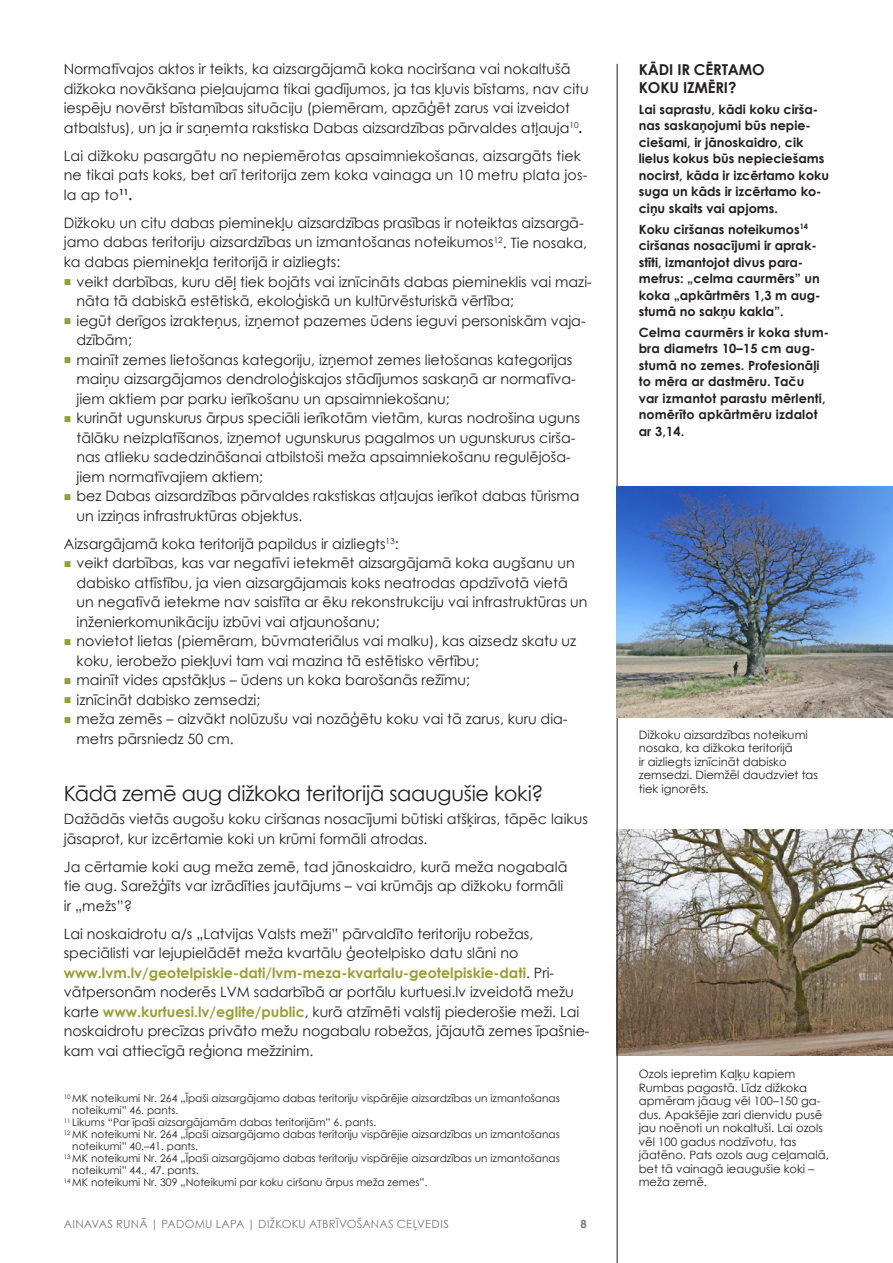
<style>
.page{position:relative;width:893px;height:1263px;background:#fff}
.page>*{position:absolute;margin:0;border:0;box-sizing:border-box;transform-origin:0 0}
.t1{font:21px "Century Gothic";letter-spacing:-.015em;color:#231f20}
.t2{font:700 15px/18px "Century Gothic";letter-spacing:-.01em;color:#231f20}
.t3{font:14.25px/19.5px "Century Gothic";color:#231f20}
.t4{font:700 12.75px/16.5px "Century Gothic";color:#231f20}
.t5{font:11.55px/13.5px "Century Gothic";color:#231f20}
.t6{font:11.25px "Century Gothic";letter-spacing:.02em;color:#76787b}
.t7{font:700 11.25px "Century Gothic";color:#76787b}
.t8{font:10.5px "Century Gothic";color:#231f20}
.s1{font-weight:700}
.s2{font-weight:700;font-size:12.75px;color:#999d37}
.s3{font-weight:700;color:#999d37}
</style>
<div class="page">
<img style="left:618px;top:830px;width:275px;height:225px">
<hr style="left:617px;top:64px;width:1px;height:1199px;background:#231f20">
<img style="left:617px;top:486px;width:276px;height:231px">
<p class="t3" style="left:64px;top:59px;width:526px">Normatīvajos aktos ir teikts, ka aizsargājamā koka nociršana vai nokaltušā dižkoka novākšana pieļaujama tikai gadījumos, ja tas kļuvis bīstams, nav citu iespēju novērst bīstamības situāciju (piemēram, apzāģēt zarus vai izveidot atbalstus), un ja ir saņemta rakstiska Dabas aizsardzības pārvaldes atļauja<sup>10</sup><span class="s1">.</span></p>
<p class="t3" style="left:64px;top:146px;width:525px">Lai dižkoku pasargātu no nepiemērotas apsaimniekošanas, aizsargāts tiek ne tikai pats koks, bet arī teritorija zem koka vainaga un 10 metru plata jos&shy;la ap to<sup>11</sup><span class="s1">.</span></p>
<p class="t3" style="left:64px;top:213px;width:525px">Dižkoku un citu dabas pieminekļu aizsardzības prasības ir noteiktas aizsargā&shy;jamo dabas teritoriju aizsardzības un izmantošanas noteikumos<sup>12</sup>. Tie nosaka, ka dabas pieminekļa teritorijā ir aizliegts:</p>
<p class="t3" style="left:77px;top:271px;width:517px;text-indent:-13px"><span class="s2">■</span> veikt darbības, kuru dēļ tiek bojāts vai iznīcināts dabas piemineklis vai mazi&shy;nāta tā dabiskā estētiskā, ekoloģiskā un kultūrvēsturiskā vērtība;</p>
<p class="t3" style="left:77px;top:310px;width:511px;text-indent:-13px"><span class="s2">■</span> iegūt derīgos izrakteņus, izņemot pazemes ūdens ieguvi personiskām vaja&shy;dzībām;</p>
<p class="t3" style="left:77px;top:349px;width:501px;text-indent:-13px"><span class="s2">■</span> mainīt zemes lietošanas kategoriju, izņemot zemes lietošanas kategorijas maiņu aizsargājamos dendroloģiskajos stādījumos saskaņā ar normatīva&shy;jiem aktiem par parku ierīkošanu un apsaimniekošanu;</p>
<p class="t3" style="left:77px;top:408px;width:505px;text-indent:-13px"><span class="s2">■</span> kurināt ugunskurus ārpus speciāli ierīkotām vietām, kuras nodrošina uguns tālāku neizplatīšanos, izņemot ugunskurus pagalmos un ugunskurus cirša&shy;nas atlieku sadedzināšanai atbilstoši meža apsaimniekošanu regulējoša&shy;jiem normatīvajiem aktiem;</p>
<p class="t3" style="left:77px;top:486px;width:505px;text-indent:-13px"><span class="s2">■</span> bez Dabas aizsardzības pārvaldes rakstiskas atļaujas ierīkot dabas tūrisma un izziņas infrastruktūras objektus.</p>
<p class="t3" style="left:64px;top:533px;width:336px">Aizsargājamā koka teritorijā papildus ir aizliegts<sup>13</sup>:</p>
<p class="t3" style="left:77px;top:553px;width:512px;text-indent:-13px"><span class="s2">■</span> veikt darbības, kas var negatīvi ietekmēt aizsargājamā koka augšanu un dabisko attīstību, ja vien aizsargājamais koks neatrodas apdzīvotā vietā un negatīvā ietekme nav saistīta ar ēku rekonstrukciju vai infrastruktūras un inženierkomunikāciju izbūvi vai atjaunošanu;</p>
<p class="t3" style="left:77px;top:631px;width:501px;text-indent:-13px"><span class="s2">■</span> novietot lietas (piemēram, būvmateriālus vai malku), kas aizsedz skatu uz koku, ierobežo piekļuvi tam vai mazina tā estētisko vērtību;</p>
<p class="t3" style="left:64px;top:670px;width:408px"><span class="s2">■</span> mainīt vides apstākļus – ūdens un koka barošanās režīmu;</p>
<p class="t3" style="left:64px;top:689px;width:198px"><span class="s2">■</span> iznīcināt dabisko zemsedzi;</p>
<p class="t3" style="left:77px;top:709px;width:493px;text-indent:-13px"><span class="s2">■</span> meža zemēs – aizvākt nolūzušu vai nozāģētu koku vai tā zarus, kuru dia&shy;metrs pārsniedz 50 cm.</p>
<h1 class="t1" style="left:64px;top:778px;width:481px">Kādā zemē aug dižkoka teritorijā saaugušie koki?</h1>
<p class="t3" style="left:64px;top:809px;width:526px">Dažādās vietās augošu koku ciršanas nosacījumi būtiski atšķiras, tāpēc laikus jāsaprot, kur izcērtamie koki un krūmi formāli atrodas.</p>
<p class="t3" style="left:64px;top:857px;width:505px">Ja cērtamie koki aug meža zemē, tad jānoskaidro, kurā meža nogabalā tie aug. Sarežģīts var izrādīties jautājums – vai krūmājs ap dižkoku formāli ir „mežs”?</p>
<p class="t3" style="left:64px;top:924px;width:527px">Lai noskaidrotu a/s „Latvijas Valsts meži” pārvaldīto teritoriju robežas, speciālisti var lejupielādēt meža kvartālu ģeotelpisko datu slāni no <span class="s3">www.lvm.lv/geotelpiskie-dati/lvm-meza-kvartalu-geotelpiskie-dati</span>. Pri&shy;vātpersonām noderēs LVM sadarbībā ar portālu kurtuesi.lv izveidotā mežu karte <span class="s3">www.kurtuesi.lv/eglite/public</span>, kurā atzīmēti valstij piederošie meži. Lai noskaidrotu precīzas privāto mežu nogabalu robežas, jājautā zemes īpašnie&shy;kam vai attiecīgā reģiona mežzinim.</p>
<p class="t8" style="left:64px;top:1091px;width:497px"><sup>10</sup> MK noteikumi Nr. 264 „Īpaši aizsargājamo dabas teritoriju vispārējie aizsardzības un izmantošanas</p>
<p class="t8" style="left:72px;top:1103px;width:108px">noteikumi” 46. pants.</p>
<p class="t8" style="left:64px;top:1115px;width:314px"><sup>11</sup> Likums “Par īpaši aizsargājamām dabas teritorijām” 6. pants.</p>
<p class="t8" style="left:64px;top:1127px;width:497px"><sup>12</sup> MK noteikumi Nr. 264 „Īpaši aizsargājamo dabas teritoriju vispārējie aizsardzības un izmantošanas</p>
<p class="t8" style="left:72px;top:1139px;width:127px">noteikumi” 40.–41. pants.</p>
<p class="t8" style="left:64px;top:1151px;width:497px"><sup>13</sup> MK noteikumi Nr. 264 „Īpaši aizsargājamo dabas teritoriju vispārējie aizsardzības un izmantošanas</p>
<p class="t8" style="left:72px;top:1163px;width:128px">noteikumi” 44., 47. pants.</p>
<p class="t8" style="left:64px;top:1175px;width:365px"><sup>14</sup> MK noteikumi Nr. 309 „Noteikumi par koku ciršanu ārpus meža zemes”.</p>
<p class="t6" style="left:64px;top:1216px;width:387px">AINAVAS RUNĀ | PADOMU LAPA | DIŽKOKU ATBRĪVOŠANAS CEĻVEDIS</p>
<p class="t7" style="left:580px;top:1216px;width:8px">8</p>
<p class="t2" style="left:639px;top:60px;width:128px">KĀDI IR CĒRTAMO<br>KOKU IZMĒRI?</p>
<p class="t4" style="left:639px;top:100px;width:192px">Lai saprastu, kādi koku cirša&shy;nas saskaņojumi būs nepie&shy;ciešami, ir jānoskaidro, cik lielus kokus būs nepieciešams nocirst, kāda ir izcērtamo koku suga un kāds ir izcērtamo ko&shy;ciņu skaits vai apjoms.</p>
<p class="t4" style="left:639px;top:220px;width:183px">Koku ciršanas noteikumos<sup>14 </sup>ciršanas nosacījumi ir aprak&shy;stīti, izmantojot divus para&shy;metrus: „celma caurmērs” un koka „apkārtmērs 1,3 m aug&shy;stumā no sakņu kakla”.</p>
<p class="t4" style="left:639px;top:323px;width:192px">Celma caurmērs ir koka stum&shy;bra diametrs 10–15 cm aug&shy;stumā no zemes. Profesionāļi to mēra ar dastmēru. Taču<br>var izmantot parastu mērlenti, nomērīto apkārtmēru izdalot ar 3,14.</p>
<p class="t5" style="left:639px;top:728px;width:181px">Dižkoku aizsardzības noteikumi nosaka, ka dižkoka teritorijā<br>ir aizliegts iznīcināt dabisko zemsedzi. Diemžēl daudzviet tas tiek ignorēts.</p>
<p class="t5" style="left:639px;top:1067px;width:192px">Ozols iepretim Kaļķu kapiem<br>Rumbas pagastā. Līdz dižkoka apmēram jāaug vēl 100–150 ga-- dus. Apakšējie zari dienvidu pusē jau noēnoti un nokaltuši. Lai ozols vēl 100 gadus nodzīvotu, tas jāatēno. Pats ozols aug ceļamalā, bet tā vainagā ieaugušie koki – meža zemē.</p>
</div>
